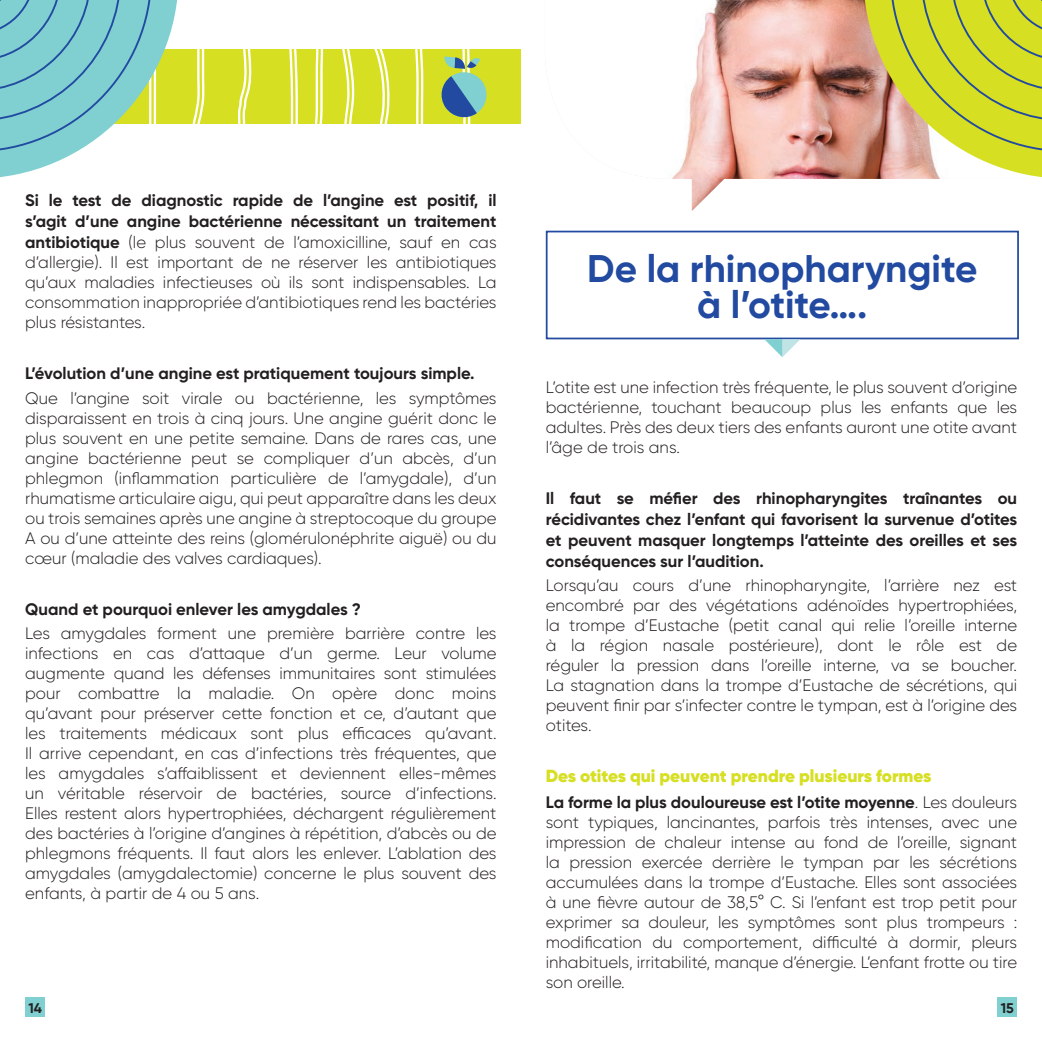
<style>
.page{position:relative;width:1042px;height:1042px;background:#fff}
.page>*{position:absolute;margin:0;border:0;box-sizing:border-box;transform-origin:0 0}
.t1{font:700 38.5px "Gilroy";color:#214aa0}
.t2{font:900 17.5px "Gilroy";color:#d6df21}
.t3{font:300 16.62px/19.9px "Gilroy";color:#231f20;text-align:justify}
.t4{font:700 16.62px/21px "Gilroy";color:#231f20;text-align:justify}
.t5{font:700 14px "Gilroy";color:#231f20}
.s1{font-weight:700}
</style>
<div class="page">
<div style="left:25px;top:997px;width:20px;height:20px;background:#80cfd1"></div>
<div style="left:997px;top:997px;width:20px;height:20px;background:#80cfd1"></div>
<div style="left:0;top:50px;width:521px;height:74px;background:#d6df21"></div>
<svg style="left:192px;top:50px;width:13px;height:74px"></svg>
<svg style="left:237px;top:50px;width:15px;height:74px"></svg>
<svg style="left:289px;top:50px;width:9px;height:74px"></svg>
<svg style="left:342px;top:50px;width:12px;height:74px"></svg>
<svg style="left:314px;top:50px;width:10px;height:74px"></svg>
<svg style="left:374px;top:50px;width:16px;height:74px"></svg>
<svg style="left:415px;top:50px;width:9px;height:74px"></svg>
<svg style="left:441px;top:50px;width:46px;height:74px"></svg>
<svg style="left:0;top:0;width:179px;height:177px"></svg>
<div style="left:546px;top:231px;width:473px;height:108px;border:2px solid #214aa0"></div>
<svg style="left:764px;top:339px;width:36px;height:18px"></svg>
<img style="left:671px;top:0;width:192px;height:211px">
<svg style="left:863px;top:0;width:179px;height:179px"></svg>
<p class="t3" style="left:25px;top:190px;width:473px"><span class="s1">Si le test de diagnostic rapide de l’angine est positif, il s’agit d’une angine bactérienne nécessitant un traitement antibiotique</span> (le plus souvent de l’amoxicilline, sauf en cas d’allergie). Il est important de ne réserver les antibiotiques qu’aux maladies infectieuses où ils sont indispensables. La consommation inappropriée d’antibiotiques rend les bactéries plus résistantes.</p>
<p class="t4" style="left:25px;top:363px;width:451px">L’évolution d’une angine est pratiquement toujours simple.</p>
<p class="t3" style="left:25px;top:388px;width:473px">Que l’angine soit virale ou bactérienne, les symptômes disparaissent en trois à cinq jours. Une angine guérit donc le plus souvent en une petite semaine. Dans de rares cas, une angine bactérienne peut se compliquer d’un abcès, d’un phlegmon (inflammation particulière de l’amygdale), d’un rhumatisme articulaire aigu, qui peut apparaître dans les deux ou trois semaines après une angine à streptocoque du groupe A ou d’une atteinte des reins (glomérulonéphrite aiguë) ou du cœur (maladie des valves cardiaques).</p>
<p class="t4" style="left:25px;top:598px;width:337px">Quand et pourquoi enlever les amygdales ?</p>
<p class="t3" style="left:25px;top:623px;width:473px">Les amygdales forment une première barrière contre les infections en cas d’attaque d’un germe. Leur volume augmente quand les défenses immunitaires sont stimulées pour combattre la maladie. On opère donc moins qu’avant pour préserver cette fonction et ce, d’autant que les traitements médicaux sont plus efficaces qu’avant.<br>Il arrive cependant, en cas d’infections très fréquentes, que les amygdales s’affaiblissent et deviennent elles-mêmes un véritable réservoir de bactéries, source d’infections.<br>Elles restent alors hypertrophiées, déchargent régulièrement des bactéries à l’origine d’angines à répétition, d’abcès ou de phlegmons fréquents. Il faut alors les enlever. L’ablation des amygdales (amygdalectomie) concerne le plus souvent des enfants, à partir de 4 ou 5 ans.</p>
<p class="t1" style="left:587px;top:244px;width:392px">De la rhinopharyngite</p>
<p class="t1" style="left:697px;top:281px;width:172px">à l’otite….</p>
<p class="t3" style="left:546px;top:377px;width:473px">L’otite est une infection très fréquente, le plus souvent d’origine bactérienne, touchant beaucoup plus les enfants que les adultes. Près des deux tiers des enfants auront une otite avant l’âge de trois ans.</p>
<p class="t4" style="left:546px;top:487px;width:473px">Il faut se méfier des rhinopharyngites traînantes ou récidivantes chez l’enfant qui favorisent la survenue d’otites et peuvent masquer longtemps l’atteinte des oreilles et ses conséquences sur l’audition.</p>
<p class="t3" style="left:546px;top:575px;width:473px">Lorsqu’au cours d’une rhinopharyngite, l’arrière nez est encombré par des végétations adénoïdes hypertrophiées, la trompe d’Eustache (petit canal qui relie l’oreille interne à la région nasale postérieure), dont le rôle est de réguler la pression dans l’oreille interne, va se boucher.<br>La stagnation dans la trompe d’Eustache de sécrétions, qui peuvent finir par s’infecter contre le tympan, est à l’origine des otites.</p>
<p class="t2" style="left:546px;top:765px;width:387px">Des otites qui peuvent prendre plusieurs formes</p>
<p class="t3" style="left:546px;top:792px;width:473px"><span class="s1">La forme la plus douloureuse est l’otite moyenne</span>. Les douleurs sont typiques, lancinantes, parfois très intenses, avec une impression de chaleur intense au fond de l’oreille, signant la pression exercée derrière le tympan par les sécrétions accumulées dans la trompe d’Eustache. Elles sont associées à une fièvre autour de 38,5° C. Si l’enfant est trop petit pour exprimer sa douleur, les symptômes sont plus trompeurs : modification du comportement, difficulté à dormir, pleurs inhabituels, irritabilité, manque d’énergie. L’enfant frotte ou tire son oreille.</p>
<p class="t5" style="left:28px;top:999px;width:15px">14</p>
<p class="t5" style="left:1000px;top:999px;width:15px">15</p>
</div>
